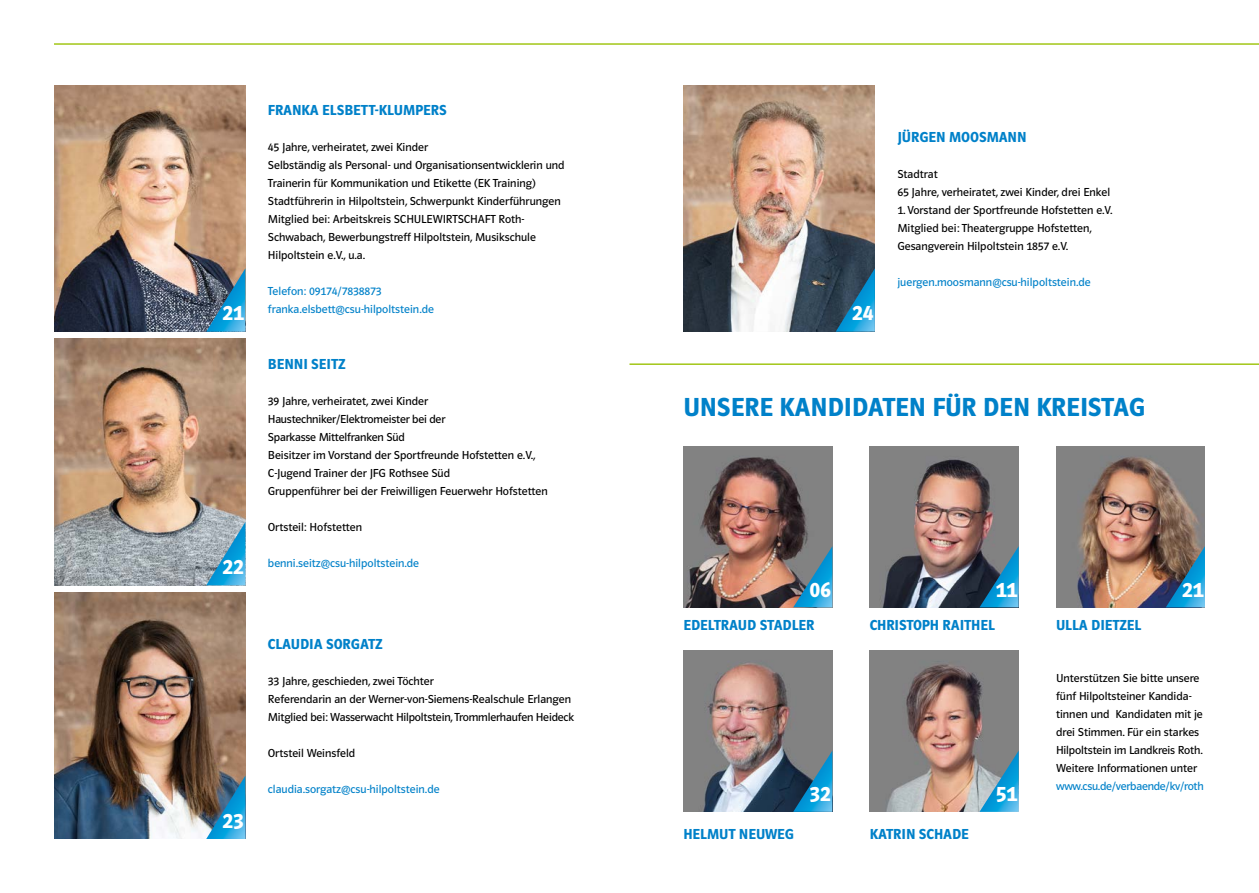
<style>
.page{position:relative;width:1259px;height:893px;background:#fff}
.page>*{position:absolute;margin:0;border:0;box-sizing:border-box;transform-origin:0 0}
.t1{font:600 27px "Polo 22 R";color:#0081c9}
.t2{font:600 22.65px "Polo 22 R";color:#fff}
.t3{font:600 15px "Polo 22 R";color:#0081c9}
.t4{font:12px/18px "Polo 22 R Buch";color:#000}
.t5{font:12px/18px "Polo 22 R Buch";color:#0081c9}
.t6{font:12px "Polo 22 R Buch";letter-spacing:-.02em;color:#0081c9}
</style>
<div class="page">
<hr style="left:629px;top:363px;width:630px;height:2px;background:#a2c617">
<img style="left:683px;top:446px;width:149px;height:161px">
<img style="left:870px;top:446px;width:148px;height:161px">
<img style="left:1056px;top:446px;width:149px;height:161px">
<img style="left:683px;top:651px;width:149px;height:161px">
<img style="left:870px;top:651px;width:148px;height:161px">
<hr style="left:54px;top:43px;width:1205px;height:2px;background:#a2c617">
<img style="left:54px;top:85px;width:191px;height:247px">
<svg style="left:206px;top:268px;width:39px;height:64px;background:#397e9f"></svg>
<img style="left:683px;top:85px;width:192px;height:247px">
<svg style="left:835px;top:268px;width:40px;height:64px;background:#227095"></svg>
<img style="left:54px;top:339px;width:191px;height:246px">
<svg style="left:206px;top:522px;width:39px;height:63px;background:#5ea9ca"></svg>
<img style="left:54px;top:592px;width:191px;height:247px">
<svg style="left:206px;top:776px;width:39px;height:63px;background:#397e9d"></svg>
<svg style="left:793px;top:546px;width:39px;height:61px;background:#4689a6"></svg>
<svg style="left:793px;top:751px;width:39px;height:61px;background:#347ea0"></svg>
<svg style="left:979px;top:546px;width:39px;height:61px;background:#317798"></svg>
<svg style="left:979px;top:751px;width:39px;height:61px;background:#579ebc"></svg>
<svg style="left:1165px;top:546px;width:40px;height:61px;background:#3d7893"></svg>
<p class="t3" style="left:268px;top:102px;width:180px">FRANKA ELSBETT-KLUMPERS</p>
<p class="t4" style="left:268px;top:138px;width:298px">45 Jahre, verheiratet, zwei Kinder<br>Selbständig als Personal- und Organisationsentwicklerin und Trainerin für Kommunikation und Etikette (EK Training)<br>Stadtführerin in Hilpoltstein, Schwerpunkt Kinderführungen Mitglied bei: Arbeitskreis SCHULEWIRTSCHAFT Roth-Schwabach, Bewerbungstreff Hilpoltstein, Musikschule Hilpoltstein e.V., u.a.</p>
<p class="t5" style="left:268px;top:282px;width:167px">Telefon: 09174/7838873 franka.elsbett@csu-hilpoltstein.de</p>
<p class="t3" style="left:897px;top:129px;width:130px">JÜRGEN MOOSMANN</p>
<p class="t4" style="left:897px;top:165px;width:214px">Stadtrat<br>65 Jahre, verheiratet, zwei Kinder, drei Enkel</p>
<p class="t4" style="left:897px;top:201px;width:217px">1. Vorstand der Sportfreunde Hofstetten e.V.<br>Mitglied bei: Theatergruppe Hofstetten,<br>Gesangverein Hilpoltstein 1857 e.V.</p>
<p class="t5" style="left:897px;top:273px;width:195px">juergen.moosmann@csu-hilpoltstein.de</p>
<h2 class="t2" style="left:222px;top:301px;width:23px">21</h2>
<h2 class="t2" style="left:852px;top:301px;width:23px">24</h2>
<p class="t3" style="left:268px;top:356px;width:79px">BENNI SEITZ</p>
<p class="t4" style="left:268px;top:392px;width:281px">39 Jahre, verheiratet, zwei Kinder Haustechniker/Elektromeister bei der<br>Sparkasse Mittelfranken Süd<br>Beisitzer im Vorstand der Sportfreunde Hofstetten e.V., C-Jugend Trainer der JFG Rothsee Süd<br>Gruppenführer bei der Freiwilligen Feuerwehr Hofstetten</p>
<p class="t4" style="left:268px;top:518px;width:96px">Ortsteil: Hofstetten</p>
<p class="t5" style="left:268px;top:554px;width:153px">benni.seitz@csu-hilpoltstein.de</p>
<h1 class="t1" style="left:683px;top:393px;width:463px">UNSERE KANDIDATEN FÜR DEN KREISTAG</h1>
<h2 class="t2" style="left:222px;top:555px;width:23px">22</h2>
<h2 class="t2" style="left:809px;top:577px;width:23px">06</h2>
<p class="t3" style="left:683px;top:617px;width:132px">EDELTRAUD STADLER</p>
<h2 class="t2" style="left:995px;top:577px;width:23px">11</h2>
<p class="t3" style="left:870px;top:617px;width:126px">CHRISTOPH RAITHEL</p>
<p class="t3" style="left:1056px;top:617px;width:87px">ULLA DIETZEL</p>
<h2 class="t2" style="left:1182px;top:577px;width:23px">21</h2>
<h2 class="t2" style="left:222px;top:808px;width:23px">23</h2>
<p class="t3" style="left:268px;top:636px;width:116px">CLAUDIA SORGATZ</p>
<p class="t4" style="left:268px;top:672px;width:307px">33 Jahre, geschieden, zwei Töchter<br>Referendarin an der Werner-von-Siemens-Realschule Erlangen<br>Mitglied bei: Wasserwacht Hilpoltstein, Trommlerhaufen Heideck</p>
<p class="t4" style="left:268px;top:744px;width:89px">Ortsteil Weinsfeld</p>
<p class="t5" style="left:268px;top:780px;width:173px">claudia.sorgatz@csu-hilpoltstein.de</p>
<p class="t3" style="left:683px;top:826px;width:112px">HELMUT NEUWEG</p>
<h2 class="t2" style="left:809px;top:782px;width:23px">32</h2>
<p class="t3" style="left:870px;top:826px;width:100px">KATRIN SCHADE</p>
<h2 class="t2" style="left:995px;top:782px;width:23px">51</h2>
<p class="t4" style="left:1056px;top:669px;width:148px">Unterstützen Sie bitte unsere fünf Hilpoltsteiner Kandida&shy;tinnen und Kandidaten mit je drei Stimmen. Für ein starkes<br>Hilpoltstein im Landkreis Roth.<br>Weitere Informationen unter</p>
<p class="t6" style="left:1056px;top:779px;width:149px">www.csu.de/verbaende/kv/roth</p>
</div>
